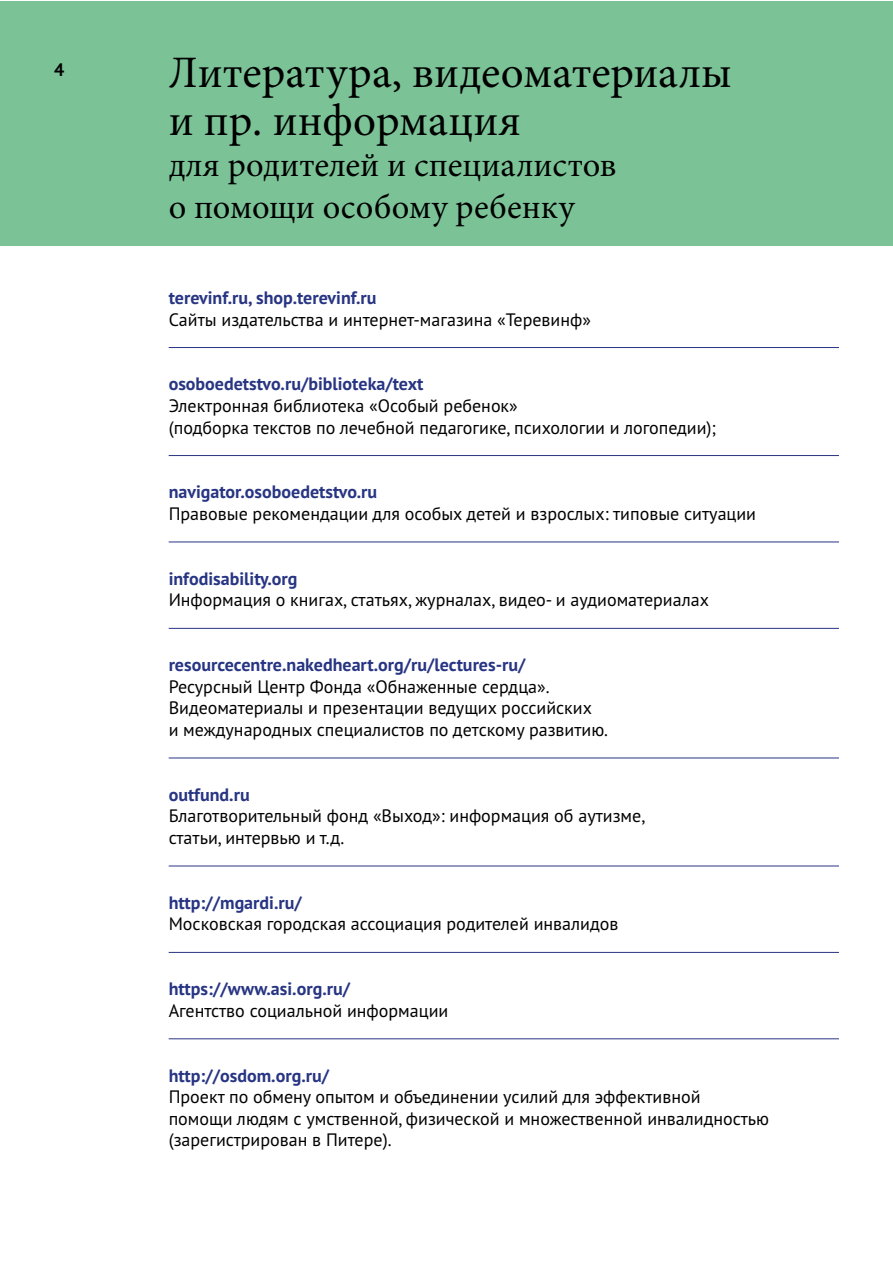
<style>
.page{position:relative;width:893px;height:1263px;background:#fff}
.page>*{position:absolute;margin:0;border:0;box-sizing:border-box;transform-origin:0 0}
.t1{font:45px/48px "Minion Pro";color:#000}
.t2{font:34.5px/41.4px "Minion Pro";color:#000}
.t3{font:18px/21.6px "PT Sans Pro";color:#000}
.t4{font:700 18px "PT Sans Pro";color:#283583}
.t5{font:700 18px "PT Sans Pro";color:#000}
</style>
<div class="page">
<div style="left:0;top:1px;width:893px;height:244px;background:#7bc297"></div>
<hr style="left:169px;top:347px;width:670px;height:1px;background:#283583">
<hr style="left:169px;top:455px;width:670px;height:1px;background:#283583">
<hr style="left:169px;top:542px;width:670px;height:1px;background:#283583">
<hr style="left:169px;top:628px;width:670px;height:1px;background:#283583">
<hr style="left:169px;top:758px;width:670px;height:1px;background:#283583">
<hr style="left:169px;top:866px;width:670px;height:1px;background:#283583">
<hr style="left:169px;top:952px;width:670px;height:1px;background:#283583">
<hr style="left:169px;top:1038px;width:670px;height:1px;background:#283583">
<p class="t5" style="left:54px;top:57px;width:12px">4</p>
<h1 class="t1" style="left:169px;top:49px;width:565px">Литература, видеоматериалы и пр. информация</h1>
<h2 class="t2" style="left:169px;top:145px;width:450px">для родителей и специалистов о помощи особому ребенку</h2>
<p class="t4" style="left:169px;top:286px;width:209px">terevinf.ru, shop.terevinf.ru</p>
<p class="t3" style="left:169px;top:308px;width:424px">Сайты издательства и интернет-магазина «Теревинф»</p>
<p class="t4" style="left:169px;top:372px;width:256px">osoboedetstvo.ru/biblioteka/text</p>
<p class="t3" style="left:169px;top:394px;width:549px">Электронная библиотека «Особый ребенок»<br>(подборка текстов по лечебной педагогике, психологии и логопедии);</p>
<p class="t4" style="left:169px;top:480px;width:210px">navigator.osoboedetstvo.ru</p>
<p class="t3" style="left:169px;top:502px;width:589px">Правовые рекомендации для особых детей и взрослых: типовые ситуации</p>
<p class="t4" style="left:169px;top:567px;width:130px">infodisability.org</p>
<p class="t3" style="left:169px;top:589px;width:542px">Информация о книгах, статьях, журналах, видео- и аудиоматериалах</p>
<p class="t4" style="left:169px;top:653px;width:358px">resourcecentre.nakedheart.org/ru/lectures-ru/</p>
<p class="t3" style="left:169px;top:675px;width:441px">Ресурсный Центр Фонда «Обнаженные сердца».<br>Видеоматериалы и презентации ведущих российских<br>и международных специалистов по детскому развитию.</p>
<p class="t4" style="left:169px;top:783px;width:83px">outfund.ru</p>
<p class="t3" style="left:169px;top:805px;width:478px">Благотворительный фонд «Выход»: информация об аутизме, статьи, интервью и т.д.</p>
<p class="t4" style="left:169px;top:891px;width:135px">http://mgardi.ru/</p>
<p class="t3" style="left:169px;top:913px;width:451px">Московская городская ассоциация родителей инвалидов</p>
<p class="t4" style="left:169px;top:977px;width:183px">https://www.asi.org.ru/</p>
<p class="t3" style="left:169px;top:999px;width:281px">Агентство социальной информации</p>
<p class="t4" style="left:169px;top:1063px;width:162px">http://osdom.org.ru/</p>
<p class="t3" style="left:169px;top:1086px;width:602px">Проект по обмену опытом и объединении усилий для эффективной<br>помощи людям с умственной, физической и множественной инвалидностью (зарегистрирован в Питере).</p>
</div>
